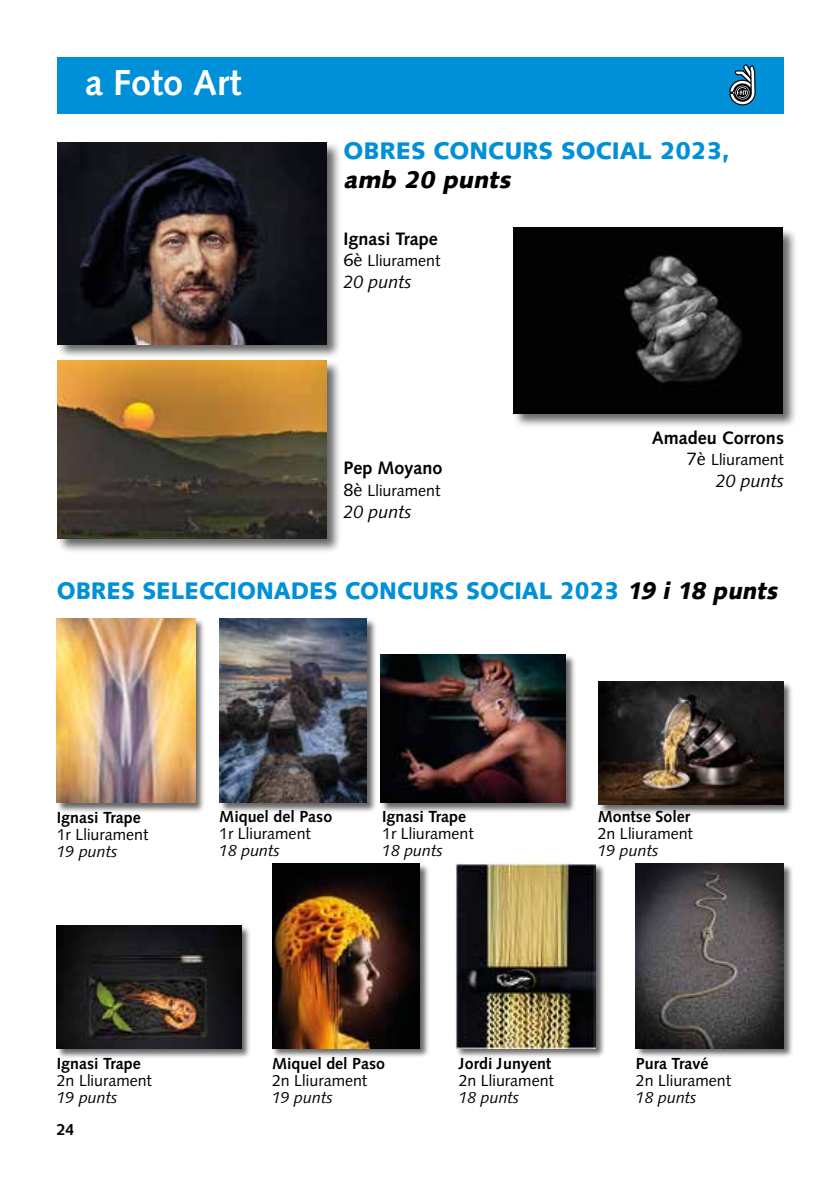
<style>
.page{position:relative;width:840px;height:1191px;background:#fff}
.page>*{position:absolute;margin:0;border:0;box-sizing:border-box;transform-origin:0 0}
.t1{font:700 36px "Syntax";color:#fff}
.t2{font:900 24px "Syntax LT Std";color:#0090d7;scale:.95 1}
.t3{font:900 24px "Syntax LT Std";color:#0090d7}
.t4{font:italic 900 24px "Syntax LT Std";color:#000}
.t5{font:700 18px "Syntax LT Std";color:#000}
.t6{font:italic 18px "Syntax LT Std";color:#000}
.t7{font:16px "Syntax LT Std";color:#000}
.t8{font:700 16px "Syntax LT Std";color:#000}
.t9{font:italic 16px "Syntax LT Std";color:#000}
.t10{font:700 16px "Syntax";color:#000}
.s1{font-size:18px}
.s2{font-style:italic;color:#000}
</style>
<div class="page">
<div style="left:57px;top:57px;width:725px;height:56px;background:#0090d7"></div>
<svg style="left:729px;top:64px;width:26px;height:41px"></svg>
<div style="left:56px;top:617px;width:149px;height:195px;background:#000;opacity:.6"></div>
<img style="left:57px;top:618px;width:138px;height:184px">
<div style="left:218px;top:617px;width:159px;height:195px;background:#000;opacity:.6"></div>
<img style="left:219px;top:618px;width:147px;height:184px">
<div style="left:380px;top:654px;width:195px;height:158px;background:#000;opacity:.6"></div>
<img style="left:381px;top:655px;width:184px;height:147px">
<div style="left:598px;top:681px;width:195px;height:134px;background:#000;opacity:.6"></div>
<img style="left:598px;top:682px;width:184px;height:123px">
<div style="left:56px;top:924px;width:195px;height:134px;background:#000;opacity:.6"></div>
<img style="left:57px;top:925px;width:184px;height:123px">
<div style="left:271px;top:863px;width:159px;height:195px;background:#000;opacity:.6"></div>
<img style="left:272px;top:864px;width:147px;height:184px">
<div style="left:455px;top:863px;width:150px;height:195px;background:#000;opacity:.6"></div>
<img style="left:455px;top:864px;width:140px;height:184px">
<div style="left:635px;top:863px;width:157px;height:195px;background:#000;opacity:.6"></div>
<img style="left:635px;top:864px;width:147px;height:184px">
<div style="left:57px;top:142px;width:284px;height:218px;background:#000;opacity:.6"></div>
<img style="left:57px;top:143px;width:269px;height:201px">
<div style="left:513px;top:227px;width:284px;height:201px;background:#000;opacity:.6"></div>
<img style="left:513px;top:228px;width:269px;height:185px">
<div style="left:57px;top:360px;width:284px;height:193px;background:#000;opacity:.6"></div>
<img style="left:57px;top:360px;width:269px;height:178px">
<h1 class="t1" style="left:85px;top:62px;width:158px">a Foto Art</h1>
<h2 class="t3" style="left:343px;top:137px;width:388px">OBRES CONCURS SOCIAL 2023,</h2>
<h2 class="t4" style="left:343px;top:165px;width:173px">amb 20 punts</h2>
<p class="t5" style="left:343px;top:228px;width:96px">Ignasi Trape</p>
<p class="t7" style="left:343px;top:251px;width:98px"><span class="s1">6è</span> Lliurament</p>
<p class="t6" style="left:343px;top:271px;width:70px">20 punts</p>
<p class="t5" style="left:343px;top:458px;width:101px">Pep Moyano</p>
<p class="t7" style="left:343px;top:481px;width:98px"><span class="s1">8è</span> Lliurament</p>
<p class="t6" style="left:343px;top:501px;width:70px">20 punts</p>
<p class="t5" style="left:651px;top:427px;width:134px">Amadeu Corrons</p>
<p class="t7" style="left:686px;top:450px;width:98px"><span class="s1">7è</span> Lliurament</p>
<p class="t6" style="left:715px;top:470px;width:70px">20 punts</p>
<h2 class="t2" style="left:57px;top:576px;width:764px">OBRES SELECCIONADES CONCURS SOCIAL 2023 <span class="s2">19 i 18 punts</span></h2>
<p class="t8" style="left:57px;top:808px;width:85px">Ignasi Trape</p>
<p class="t7" style="left:57px;top:824px;width:93px">1r Lliurament</p>
<p class="t9" style="left:57px;top:841px;width:62px">19 punts</p>
<p class="t8" style="left:219px;top:807px;width:114px">Miquel del Paso</p>
<p class="t7" style="left:219px;top:824px;width:93px">1r Lliurament</p>
<p class="t9" style="left:219px;top:841px;width:62px">18 punts</p>
<p class="t8" style="left:382px;top:807px;width:85px">Ignasi Trape</p>
<p class="t7" style="left:382px;top:824px;width:93px">1r Lliurament</p>
<p class="t9" style="left:382px;top:841px;width:62px">18 punts</p>
<p class="t8" style="left:597px;top:807px;width:94px">Montse Soler</p>
<p class="t7" style="left:597px;top:824px;width:97px">2n Lliurament</p>
<p class="t9" style="left:597px;top:841px;width:62px">19 punts</p>
<p class="t8" style="left:57px;top:1054px;width:85px">Ignasi Trape</p>
<p class="t7" style="left:57px;top:1070px;width:97px">2n Lliurament</p>
<p class="t9" style="left:57px;top:1087px;width:62px">19 punts</p>
<p class="t10" style="left:57px;top:1120px;width:19px">24</p>
<p class="t8" style="left:272px;top:1054px;width:114px">Miquel del Paso</p>
<p class="t7" style="left:272px;top:1070px;width:97px">2n Lliurament</p>
<p class="t9" style="left:272px;top:1087px;width:62px">19 punts</p>
<p class="t8" style="left:458px;top:1054px;width:94px">Jordi Junyent</p>
<p class="t7" style="left:458px;top:1070px;width:97px">2n Lliurament</p>
<p class="t9" style="left:458px;top:1087px;width:62px">18 punts</p>
<p class="t8" style="left:635px;top:1053px;width:74px">Pura Travé</p>
<p class="t7" style="left:635px;top:1070px;width:97px">2n Lliurament</p>
<p class="t9" style="left:635px;top:1087px;width:62px">18 punts</p>
</div>
